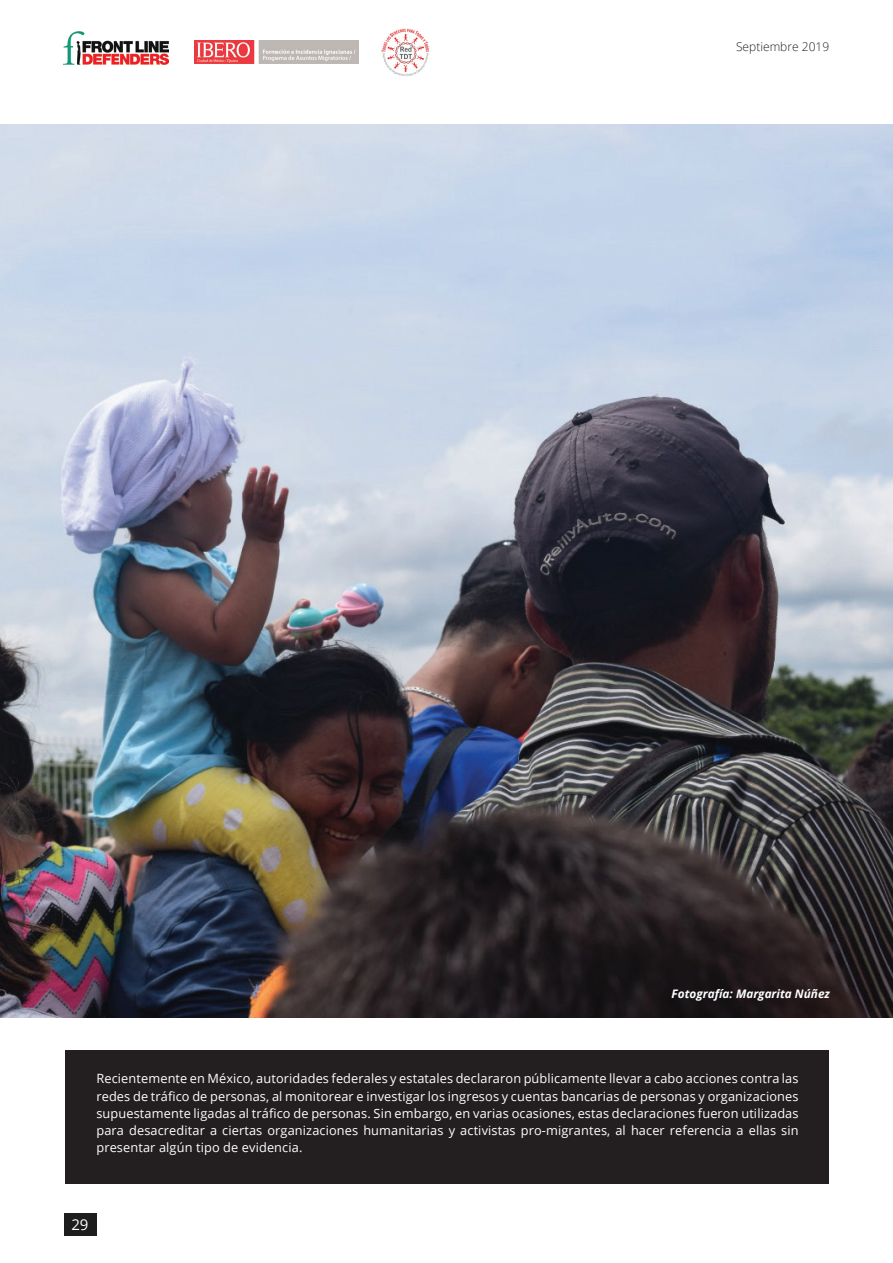
<style>
.page{position:relative;width:893px;height:1263px;background:#fff}
.page>*{position:absolute;margin:0;border:0;box-sizing:border-box;transform-origin:0 0}
.t1{font:15px "Open Sans";color:#fff}
.t2{font:12.75px/17.2px "Open Sans";letter-spacing:.01em;color:#fff;text-align:justify}
.t3{font:300 12px "Open Sans";color:#231f20}
.t4{font:italic 700 11.7px "Open Sans";color:#fff}
</style>
<div class="page">
<img style="left:195px;top:40px;width:164px;height:24px">
<img style="left:382px;top:28px;width:47px;height:48px">
<img style="left:64px;top:32px;width:104px;height:33px">
<img style="left:0;top:124px;width:893px;height:893px">
<div style="left:65px;top:1050px;width:764px;height:133px;background:#231f20"></div>
<div style="left:64px;top:1213px;width:32px;height:23px;background:#1c1d1c"></div>
<p class="t3" style="left:736px;top:38px;width:95px">Septiembre 2019</p>
<p class="t4" style="left:672px;top:985px;width:160px">Fotografía: Margarita Núñez</p>
<p class="t2" style="left:96px;top:1070px;width:704px">Recientemente en México, autoridades federales y estatales declararon públicamente llevar a cabo acciones contra las redes de tráfico de personas, al monitorear e investigar los ingresos y cuentas bancarias de personas y organizaciones supuestamente ligadas al tráfico de personas. Sin embargo, en varias ocasiones, estas declaraciones fueron utilizadas para desacreditar a ciertas organizaciones humanitarias y activistas pro-migrantes, al hacer referencia a ellas sin presentar algún tipo de evidencia.</p>
<p class="t1" style="left:71px;top:1215px;width:19px">29</p>
</div>
